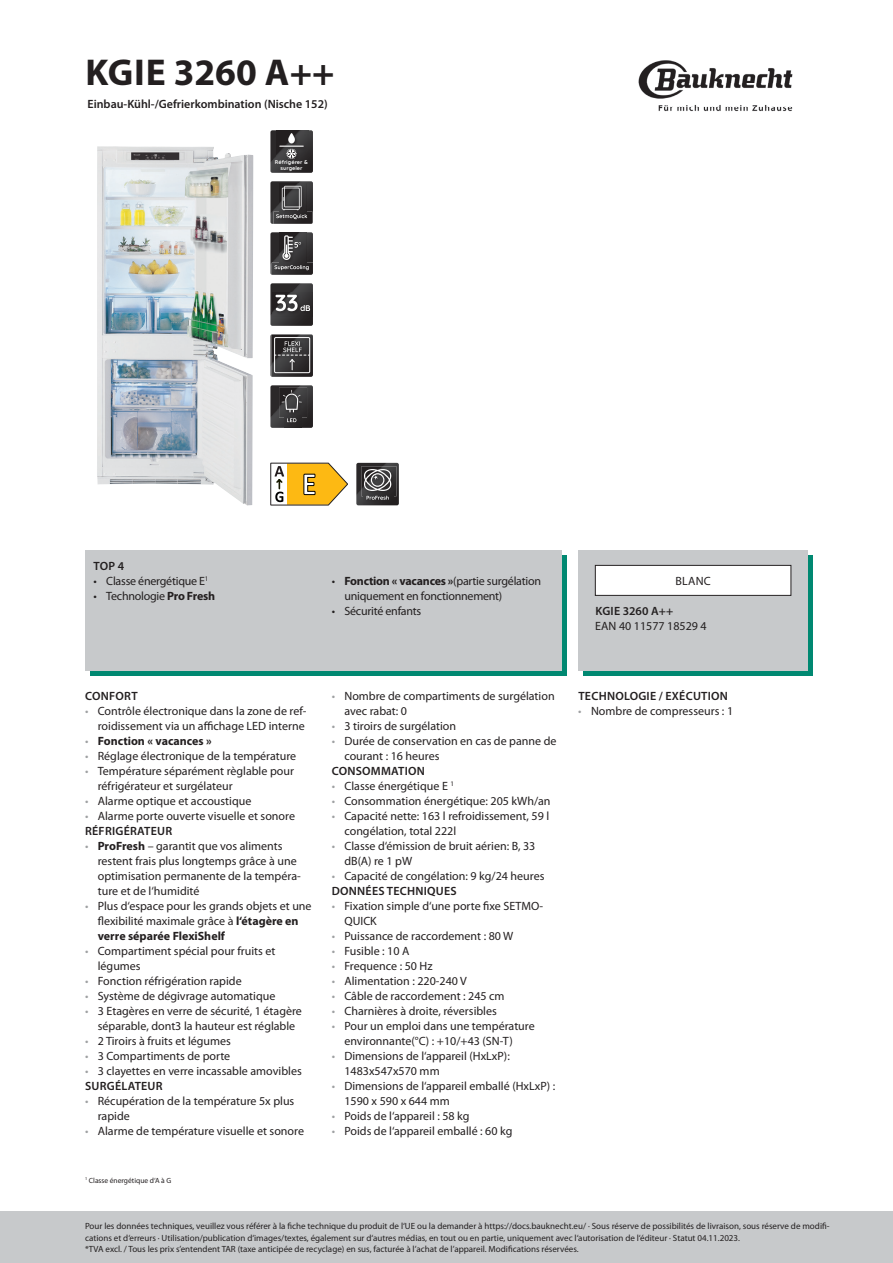
<style>
.page{position:relative;width:893px;height:1263px;background:#fff}
.page>*{position:absolute;margin:0;border:0;box-sizing:border-box;transform-origin:0 0}
.t1{font:700 37.5px "Myriad Pro";color:#231f20}
.t2{font:12px/15px "Myriad Pro";color:#231f20}
.t3{font:12px/15px "Myriad Pro";letter-spacing:-.02em;color:#231f20}
.t4{font:600 12px "Myriad Pro";color:#231f20}
.t5{font:600 12px "Myriad Pro";letter-spacing:.02em;color:#231f20}
.t6{font:700 12px "Myriad Pro";color:#231f20}
.t7{font:9px/11.2px "Myriad Pro";color:#231f20}
.t8{font:7.5px "Myriad Pro";color:#231f20}
.t9{font:700 5.4px/5.4px "Quicksand Pro";color:#fff;text-align:center}
.s1{font-weight:700}
.s2{color:#9ea0a2}
.s3{font-weight:400;color:#9ea0a2}
.s4{font-weight:600}
</style>
<div class="page">
<img style="left:638px;top:60px;width:155px;height:52px">
<div style="left:0;top:1212px;width:893px;height:51px;background:#c7c9cb"></div>
<img style="left:97px;top:146px;width:156px;height:359px">
<svg style="left:270px;top:130px;width:43px;height:43px;background:#434243"></svg>
<svg style="left:270px;top:181px;width:43px;height:43px;background:#4a4849"></svg>
<svg style="left:270px;top:232px;width:43px;height:43px;background:#4a4849"></svg>
<svg style="left:270px;top:283px;width:43px;height:43px;background:#4e4c4d"></svg>
<img style="left:312px;top:335px;width:1px;height:42px">
<svg style="left:270px;top:334px;width:42px;height:43px;background:#464546"></svg>
<div style="left:274px;top:337px;width:36px;height:36px;border:1px solid #fff"></div>
<svg style="left:270px;top:385px;width:43px;height:43px;background:#413f41"></svg>
<svg style="left:270px;top:463px;width:78px;height:42px"></svg>
<svg style="left:356px;top:463px;width:43px;height:42px;background:#525152"></svg>
<svg style="left:90px;top:556px;width:477px;height:120px;background:#20927f"></svg>
<div style="left:85px;top:550px;width:476px;height:120px;background:#c7c9cb"></div>
<div style="left:584px;top:556px;width:229px;height:120px;background:#008871"></div>
<div style="left:578px;top:550px;width:230px;height:120px;background:#c7c9cb"></div>
<div style="left:595px;top:565px;width:196px;height:30px;background:#fff"></div>
<div style="left:595px;top:565px;width:196px;height:30px;border:1px solid #231f20"></div>
<h1 class="t1" style="left:85px;top:48px;width:251px">KGIE 3260 A++</h1>
<p class="t4" style="left:88px;top:97px;width:242px">Einbau-Kühl-/Gefrierkombination (Nische 152)</p>
<p class="t9" style="left:275px;top:160px;width:34px">Réfrigérer &amp; surgeler</p>
<p class="t4" style="left:94px;top:559px;width:32px">TOP 4</p>
<p class="t3" style="left:94px;top:574px;width:117px">• Classe énergétique E<sup>1</sup></p>
<p class="t3" style="left:94px;top:589px;width:123px">• Technologie <span class="s1">Pro Fresh</span></p>
<p class="t3" style="left:344px;top:574px;width:198px;text-indent:-13px">• <span class="s1">Fonction « vacances »</span>(partie surgélation uniquement en fonctionnement)</p>
<p class="t3" style="left:332px;top:604px;width:91px">• Sécurité enfants</p>
<p class="t2" style="left:675px;top:574px;width:37px">BLANC</p>
<p class="t4" style="left:595px;top:604px;width:79px">KGIE 3260 A++</p>
<p class="t2" style="left:595px;top:619px;width:113px">EAN 40 11577 18529 4</p>
<p class="t5" style="left:85px;top:690px;width:54px">CONFORT</p>
<p class="t2" style="left:85px;top:704px;width:223px;text-align:right"><span class="s2">•</span> Contrôle électronique dans la zone de ref&shy;roidissement via un affichage LED interne</p>
<p class="t6" style="left:85px;top:733px;width:128px"><span class="s3">•</span> Fonction « vacances »</p>
<p class="t2" style="left:85px;top:749px;width:213px"><span class="s2">•</span> Réglage électronique de la température</p>
<p class="t2" style="left:98px;top:764px;width:198px;text-indent:-13px"><span class="s2">•</span> Température séparément règlable pour réfrigérateur et surgélateur</p>
<p class="t2" style="left:85px;top:794px;width:168px"><span class="s2">•</span> Alarme optique et accoustique</p>
<p class="t2" style="left:85px;top:809px;width:211px"><span class="s2">•</span> Alarme porte ouverte visuelle et sonore<br><span class="s4">RÉFRIGÉRATEUR</span></p>
<p class="t2" style="left:98px;top:839px;width:204px;text-indent:-13px"><span class="s2">•</span> <span class="s1">ProFresh</span> – garantit que vos aliments restent frais plus longtemps grâce à une optimisation permanente de la tempéra&shy;ture et de l‘humidité</p>
<p class="t2" style="left:98px;top:899px;width:215px;text-indent:-13px"><span class="s2">•</span> Plus d‘espace pour les grands objets et une flexibilité maximale grâce à <span class="s1">l‘étagère en verre séparée FlexiShelf</span></p>
<p class="t2" style="left:98px;top:944px;width:179px;text-indent:-13px"><span class="s2">•</span> Compartiment spécial pour fruits et légumes</p>
<p class="t2" style="left:85px;top:974px;width:158px"><span class="s2">•</span> Fonction réfrigération rapide</p>
<p class="t2" style="left:85px;top:989px;width:192px"><span class="s2">•</span> Système de dégivrage automatique</p>
<p class="t2" style="left:85px;top:1004px;width:218px;text-align:center"><span class="s2">•</span> 3 Etagères en verre de sécurité, 1 étagère séparable, dont3 la hauteur est réglable</p>
<p class="t2" style="left:85px;top:1034px;width:147px"><span class="s2">•</span> 2 Tiroirs à fruits et légumes</p>
<p class="t2" style="left:85px;top:1049px;width:147px"><span class="s2">•</span> 3 Compartiments de porte</p>
<p class="t2" style="left:85px;top:1064px;width:218px"><span class="s2">•</span> 3 clayettes en verre incassable amovibles<br><span class="s4">SURGÉLATEUR</span></p>
<p class="t2" style="left:98px;top:1094px;width:198px;text-indent:-13px"><span class="s2">•</span> Récupération de la température 5x plus rapide</p>
<p class="t2" style="left:85px;top:1124px;width:220px"><span class="s2">•</span> Alarme de température visuelle et sonore</p>
<p class="t2" style="left:344px;top:689px;width:212px;text-indent:-13px"><span class="s2">•</span> Nombre de compartiments de surgélation avec rabat: 0</p>
<p class="t2" style="left:332px;top:719px;width:126px"><span class="s2">•</span> 3 tiroirs de surgélation</p>
<p class="t2" style="left:344px;top:734px;width:214px;text-indent:-13px"><span class="s2">•</span> Durée de conservation en cas de panne de courant : 16 heures</p>
<p class="t5" style="left:332px;top:765px;width:95px">CONSOMMATION</p>
<p class="t2" style="left:332px;top:779px;width:124px"><span class="s2">•</span> Classe énergétique E <sup>1</sup></p>
<p class="t2" style="left:332px;top:794px;width:220px"><span class="s2">•</span> Consommation énergétique: 205 kWh/an</p>
<p class="t2" style="left:344px;top:809px;width:206px;text-indent:-13px"><span class="s2">•</span> Capacité nette: 163 l refroidissement, 59 l congélation, total 222l</p>
<p class="t2" style="left:344px;top:839px;width:193px;text-indent:-13px"><span class="s2">•</span> Classe d‘émission de bruit aérien: B, 33 dB(A) re 1 pW</p>
<p class="t2" style="left:332px;top:869px;width:214px"><span class="s2">•</span> Capacité de congélation: 9 kg/24 heures<br><span class="s4">DONNÉES TECHNIQUES</span></p>
<p class="t2" style="left:344px;top:899px;width:200px;text-indent:-13px"><span class="s2">•</span> Fixation simple d‘une porte fixe SETMO-<br>QUICK</p>
<p class="t2" style="left:332px;top:929px;width:183px"><span class="s2">•</span> Puissance de raccordement : 80 W</p>
<p class="t2" style="left:332px;top:944px;width:79px"><span class="s2">•</span> Fusible : 10 A</p>
<p class="t2" style="left:332px;top:959px;width:102px"><span class="s2">•</span> Frequence : 50 Hz</p>
<p class="t2" style="left:332px;top:974px;width:137px"><span class="s2">•</span> Alimentation : 220-240 V</p>
<p class="t2" style="left:332px;top:989px;width:174px"><span class="s2">•</span> Câble de raccordement : 245 cm</p>
<p class="t2" style="left:332px;top:1004px;width:167px"><span class="s2">•</span> Charnières à droite, réversibles</p>
<p class="t2" style="left:344px;top:1019px;width:192px;text-indent:-13px"><span class="s2">•</span> Pour un emploi dans une température environnante(°C) : +10/+43 (SN-T)</p>
<p class="t2" style="left:344px;top:1049px;width:167px;text-indent:-13px"><span class="s2">•</span> Dimensions de l‘appareil (HxLxP):<br>1483x547x570 mm</p>
<p class="t2" style="left:344px;top:1079px;width:212px;text-indent:-13px"><span class="s2">•</span> Dimensions de l‘appareil emballé (HxLxP) :<br>1590 x 590 x 644 mm</p>
<p class="t2" style="left:332px;top:1109px;width:139px"><span class="s2">•</span> Poids de l‘appareil : 58 kg</p>
<p class="t2" style="left:332px;top:1124px;width:182px"><span class="s2">•</span> Poids de l‘appareil emballé : 60 kg</p>
<p class="t5" style="left:578px;top:690px;width:151px">TECHNOLOGIE / EXÉCUTION</p>
<p class="t2" style="left:578px;top:704px;width:156px"><span class="s2">•</span> Nombre de compresseurs : 1</p>
<p class="t8" style="left:85px;top:1176px;width:88px"><sup>1</sup> Classe énergétique d‘A à G</p>
<p class="t7" style="left:85px;top:1221px;width:746px">Pour les données techniques, veuillez vous référer à la fiche technique du produit de l‘UE ou la demander à https://docs.bauknecht.eu/ · Sous réserve de possibilités de livraison, sous réserve de modifi&shy;cations et d‘erreurs · Utilisation/publication d‘images/textes, également sur d‘autres médias, en tout ou en partie, uniquement avec l‘autorisation de l‘éditeur · Statut 04.11.2023.<br>*TVA excl. / Tous les prix s’entendent TAR (taxe anticipée de recyclage) en sus, facturée à l’achat de l’appareil. Modifications réservées.</p>
</div>
